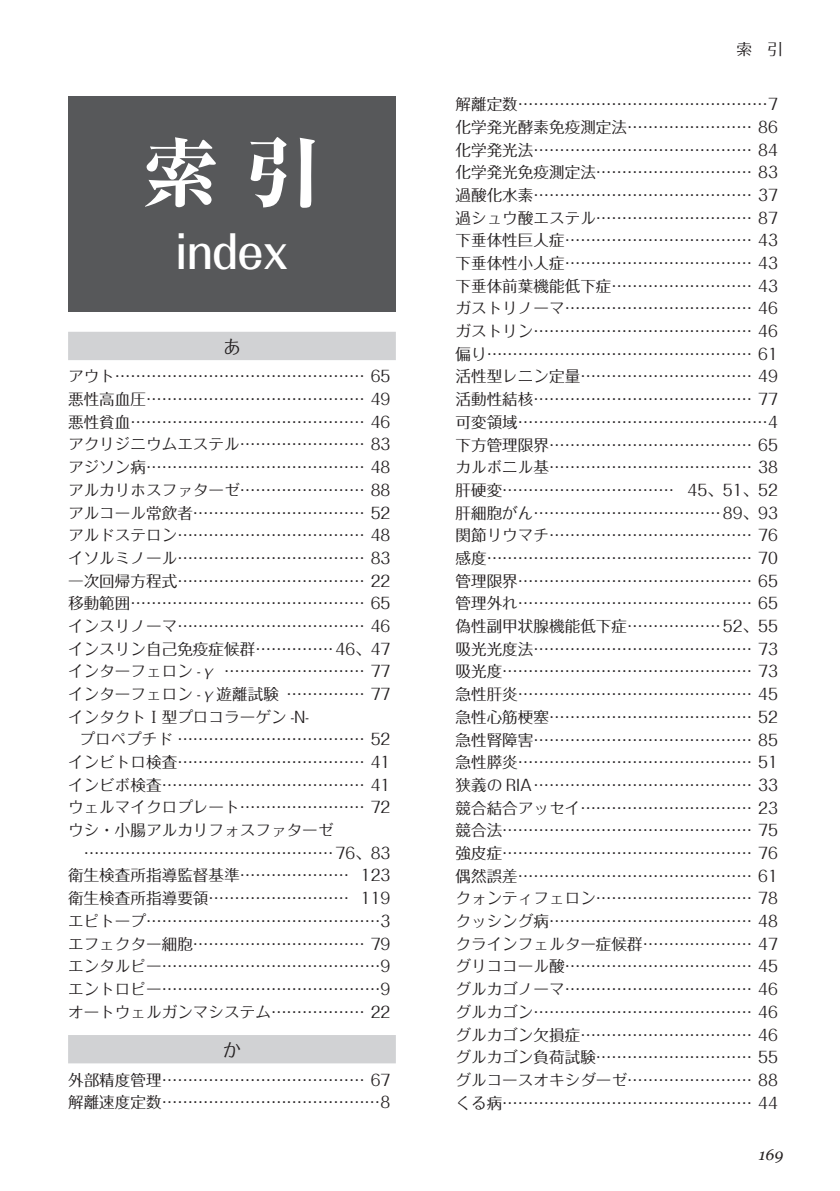
<style>
.page{position:relative;width:840px;height:1191px;background:#fff}
.page>*{position:absolute;margin:0;border:0;box-sizing:border-box;transform-origin:0 0}
.t1{font:800 76.6px "Ryumin Pr 6";color:#fff}
.t2{font:500 45.4px "Folk Pro";color:#fff}
.t3{font:18.4px "Folk Pro";color:#231f20}
.t4{font:15.6px/22.6px "Folk Pro";color:#231f20;text-align:justify}
.t5{font:italic 15.6px "Georgia";color:#231f20}
</style>
<div class="page">
<div style="left:68px;top:332px;width:327px;height:28px;background:#d1d2d4"></div>
<div style="left:68px;top:1035px;width:327px;height:28px;background:#d1d2d4"></div>
<div style="left:68px;top:96px;width:327px;height:216px;background:#57585a"></div>
<h1 class="t1" style="left:142px;top:113px;width:180px">索 引</h1>
<h2 class="t2" style="left:175px;top:213px;width:114px">index</h2>
<p class="t3" style="left:223px;top:331px;width:20px">あ</p>
<p class="t4" style="left:68px;top:363px;width:324px">アウト………………………………………… 65悪性高血圧…………………………………… 49悪性貧血……………………………………… 46アクリジニウムエステル…………………… 83アジソン病…………………………………… 48アルカリホスファターゼ…………………… 88アルコール常飲者…………………………… 52アルドステロン……………………………… 48イソルミノール……………………………… 83一次回帰方程式……………………………… 22移動範囲……………………………………… 65インスリノーマ……………………………… 46インスリン自己免疫症候群……………46、47インターフェロン -γ ……………………… 77インターフェロン -γ遊離試験 …………… 77インタクトⅠ型プロコラーゲン -N-</p>
<p class="t4" style="left:68px;top:726px;width:324px;text-indent:11px">プロペプチド ……………………………… 52インビトロ検査……………………………… 41インビボ検査………………………………… 41ウェルマイクロプレート…………………… 72ウシ・小腸アルカリフォスファターゼ</p>
<p class="t4" style="left:68px;top:839px;width:324px;text-indent:16px">…………………………………………76、83衛生検査所指導監督基準………………… 123衛生検査所指導要領……………………… 119エピトープ………………………………………3エフェクター細胞…………………………… 79エンタルピー……………………………………9エントロピー……………………………………9オートウェルガンマシステム……………… 22</p>
<p class="t3" style="left:223px;top:1034px;width:20px">か</p>
<p class="t4" style="left:68px;top:1066px;width:324px">外部精度管理………………………………… 67解離速度定数……………………………………8</p>
<p class="t4" style="left:736px;top:35px;width:48px">索　引</p>
<p class="t4" style="left:455px;top:91px;width:324px">解離定数…………………………………………7化学発光酵素免疫測定法…………………… 86化学発光法…………………………………… 84化学発光免疫測定法………………………… 83過酸化水素…………………………………… 37過シュウ酸エステル………………………… 87下垂体性巨人症……………………………… 43下垂体性小人症……………………………… 43下垂体前葉機能低下症……………………… 43ガストリノーマ……………………………… 46ガストリン…………………………………… 46偏り…………………………………………… 61活性型レニン定量…………………………… 49活動性結核…………………………………… 77可変領域…………………………………………4下方管理限界………………………………… 65カルボニル基………………………………… 38肝硬変…………………………… 45、51、52肝細胞がん………………………………89、93関節リウマチ………………………………… 76感度…………………………………………… 70管理限界……………………………………… 65管理外れ……………………………………… 65偽性副甲状腺機能低下症………………52、55吸光光度法…………………………………… 73吸光度………………………………………… 73急性肝炎……………………………………… 45急性心筋梗塞………………………………… 52急性腎障害…………………………………… 85急性膵炎……………………………………… 51狭義の RIA…………………………………… 33競合結合アッセイ…………………………… 23競合法………………………………………… 75強皮症………………………………………… 76偶然誤差……………………………………… 61クォンティフェロン………………………… 78クッシング病………………………………… 48クラインフェルター症候群………………… 47グリココール酸……………………………… 45グルカゴノーマ……………………………… 46グルカゴン…………………………………… 46グルカゴン欠損症…………………………… 46グルカゴン負荷試験………………………… 55グルコースオキシダーゼ…………………… 88くる病………………………………………… 44</p>
<p class="t5" style="left:758px;top:1143px;width:26px">169</p>
</div>
